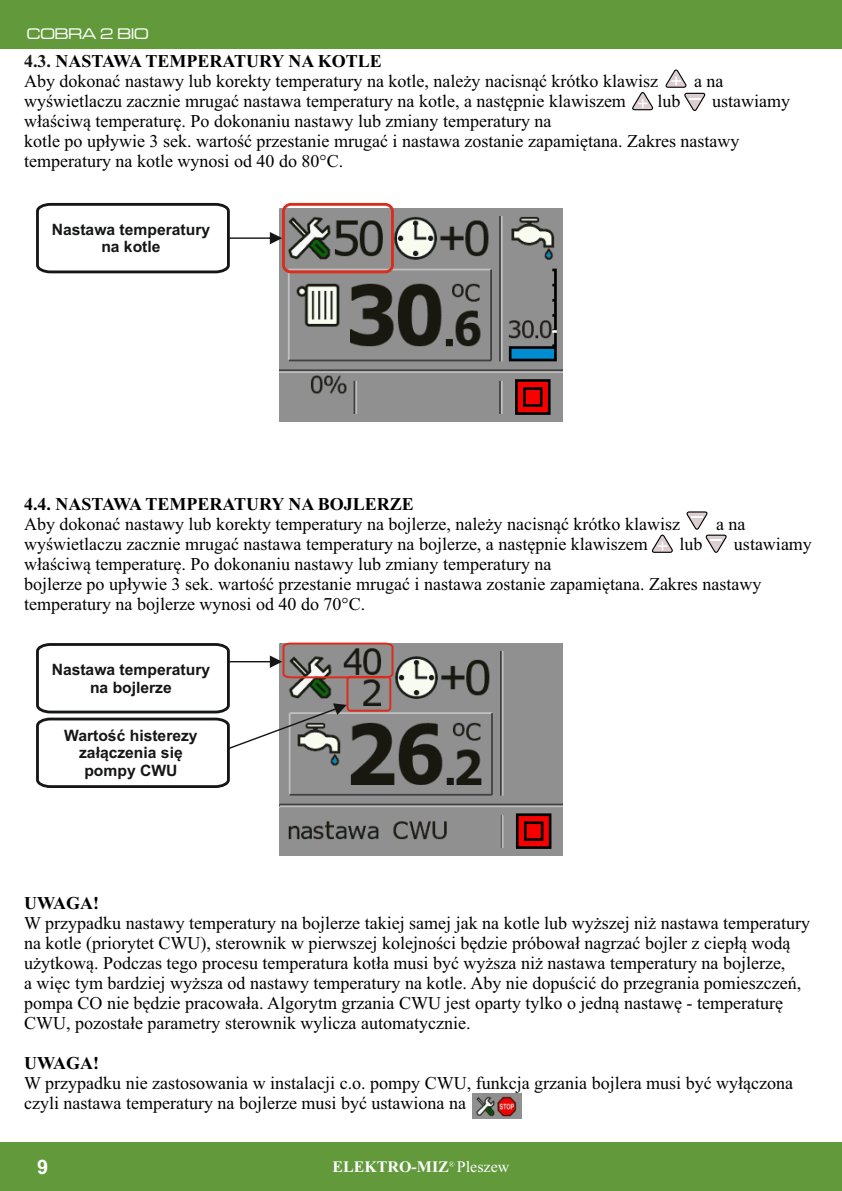
<style>
.page{position:relative;width:842px;height:1191px;background:#fff}
.page>*{position:absolute;margin:0;border:0;box-sizing:border-box;transform-origin:0 0}
.t1{font:700 20px "Arial";color:#fff}
.t2{font:18px/20px "Times New Roman";color:#000}
.t3{font:700 18px "Times New Roman";color:#000}
.t4{font:700 16px "Times New Roman";color:#fff}
.t5{font:500 expanded 16px "Microgramma DOT";color:#fff}
.t6{font:700 15.6px/17.4px "Arial";color:#151616;text-align:center}
.s1{font-weight:700;color:#151616}
.s2{font-weight:700}
.s3{font-weight:400}
</style>
<div class="page">
<div style="left:0;top:1142px;width:842px;height:49px;background:#61993b"></div>
<svg style="left:449px;top:1161px;width:5px;height:5px"></svg>
<svg style="left:632px;top:92px;width:21px;height:19px"></svg>
<img style="left:279px;top:208px;width:284px;height:213px">
<div style="left:282px;top:203px;width:112px;height:70px;border:3px solid #dd2b1c;border-radius:7px"></div>
<svg style="left:36px;top:202px;width:246px;height:73px"></svg>
<svg style="left:665px;top:70px;width:41px;height:41px"></svg>
<svg style="left:651px;top:535px;width:22px;height:18px"></svg>
<svg style="left:687px;top:511px;width:40px;height:42px"></svg>
<img style="left:279px;top:643px;width:284px;height:213px">
<svg style="left:36px;top:642px;width:358px;height:147px"></svg>
<img style="left:472px;top:1093px;width:50px;height:25px">
<div style="left:0;top:0;width:842px;height:48px;background:#61993b"></div>
<p class="t5" style="left:27px;top:29px;width:123px">COBRA 2 BIO</p>
<p class="t2" style="left:24px;top:53px;width:635px"><span class="s1">4.3.</span> <span class="s2">NASTAWA TEMPERATURY NA KOTLE<br></span>Aby dokonać nastawy lub korekty temperatury na kotle, należy nacisnąć krótko klawisz</p>
<p class="t2" style="left:694px;top:73px;width:31px">a na</p>
<p class="t2" style="left:24px;top:93px;width:603px">wyświetlaczu zacznie mrugać nastawa temperatury na kotle, a następnie klawiszem</p>
<p class="t2" style="left:657px;top:93px;width:25px">lub</p>
<p class="t2" style="left:712px;top:93px;width:79px">ustawiamy</p>
<p class="t2" style="left:24px;top:113px;width:717px">właściwą temperaturę. Po dokonaniu nastawy lub zmiany temperatury na<br>kotle po upływie 3 sek. wartość przestanie mrugać i nastawa zostanie zapamiętana. Zakres nastawy temperatury na kotle wynosi od 40 do 80°C.</p>
<p class="t6" style="left:52px;top:222px;width:160px">Nastawa temperatury na kotle</p>
<p class="t3" style="left:24px;top:498px;width:391px">4.4. NASTAWA TEMPERATURY NA BOJLERZE</p>
<p class="t2" style="left:24px;top:516px;width:657px">Aby dokonać nastawy lub korekty temperatury na bojlerze, należy nacisnąć krótko klawisz</p>
<p class="t2" style="left:716px;top:516px;width:31px">a na</p>
<p class="t2" style="left:24px;top:536px;width:625px">wyświetlaczu zacznie mrugać nastawa temperatury na bojlerze, a następnie klawiszem</p>
<p class="t2" style="left:679px;top:536px;width:25px">lub</p>
<p class="t2" style="left:734px;top:536px;width:79px">ustawiamy</p>
<p class="t2" style="left:24px;top:556px;width:739px">właściwą temperaturę. Po dokonaniu nastawy lub zmiany temperatury na<br>bojlerze po upływie 3 sek. wartość przestanie mrugać i nastawa zostanie zapamiętana. Zakres nastawy temperatury na bojlerze wynosi od 40 do 70°C.</p>
<p class="t6" style="left:52px;top:662px;width:160px">Nastawa temperatury na bojlerze</p>
<p class="t6" style="left:64px;top:727px;width:135px">Wartość histerezy załączenia się pompy CWU</p>
<p class="t3" style="left:24px;top:897px;width:76px">UWAGA!</p>
<p class="t2" style="left:24px;top:914px;width:787px">W przypadku nastawy temperatury na bojlerze takiej samej jak na kotle lub wyższej niż nastawa temperatury na kotle (priorytet CWU), sterownik w pierwszej kolejności będzie próbował nagrzać bojler z ciepłą wodą użytkową. Podczas tego procesu temperatura kotła musi być wyższa niż nastawa temperatury na bojlerze,<br>a więc tym bardziej wyższa od nastawy temperatury na kotle. Aby nie dopuścić do przegrania pomieszczeń, pompa CO nie będzie pracowała. Algorytm grzania CWU jest oparty tylko o jedną nastawę - temperaturę CWU, pozostałe parametry sterownik wylicza automatycznie.</p>
<p class="t3" style="left:24px;top:1056px;width:76px">UWAGA!</p>
<p class="t2" style="left:24px;top:1074px;width:771px">W przypadku nie zastosowania w instalacji c.o. pompy CWU, funkcja grzania bojlera musi być wyłączona czyli nastawa temperatury na bojlerze musi być ustawiona na</p>
<p class="t1" style="left:37px;top:1159px;width:13px">9</p>
<p class="t4" style="left:332px;top:1161px;width:178px">ELEKTRO-MIZ <span class="s3">Pleszew</span></p>
</div>
